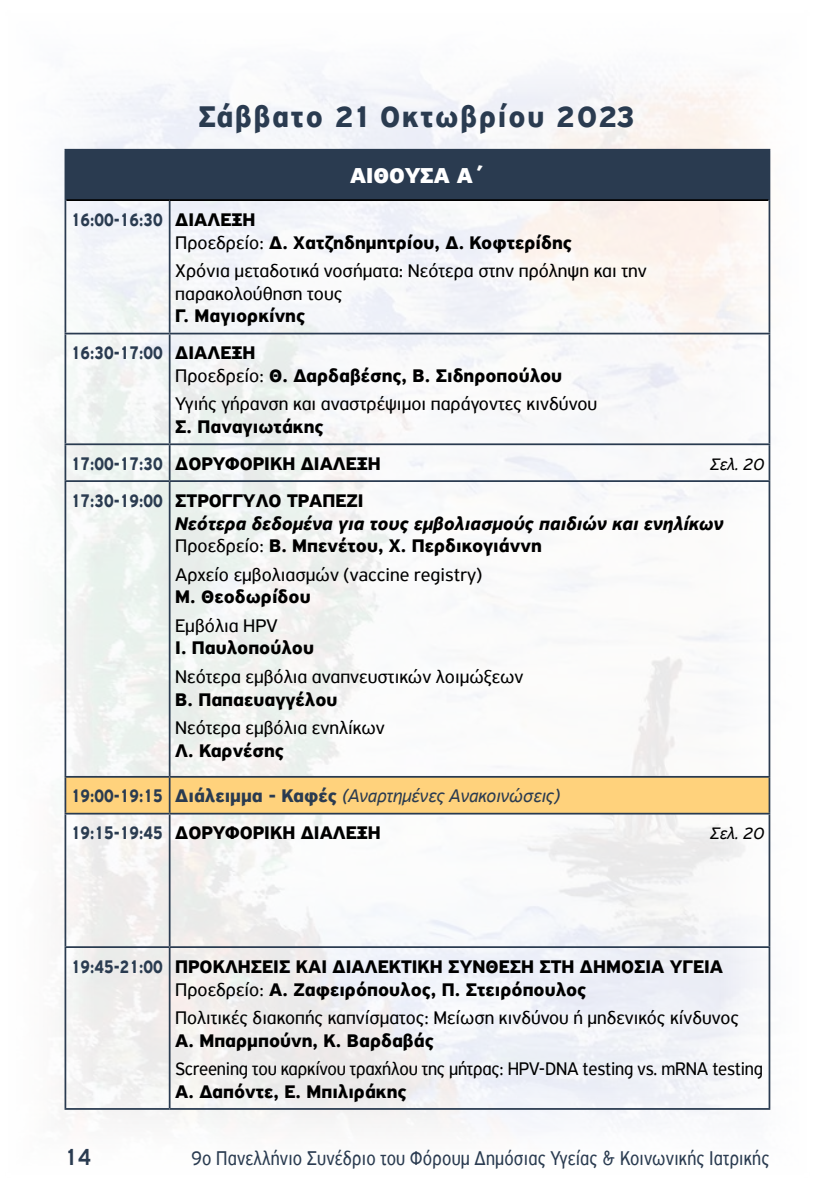
<style>
.page{position:relative;width:834px;height:1191px;background:#fff}
.page>*{position:absolute;margin:0;border:0;box-sizing:border-box;transform-origin:0 0}
.t1{font:700 31.5px "PF Highway Sans Pro";letter-spacing:.06em;color:#2a3b50;scale:.94 1}
.t2{font:500 24.5px "PF Highway Sans Pro";color:#2a3b50;scale:.85 1}
.t3{font:900 22.75px "PF Highway Sans Pro";color:#fff}
.t4{font:21px "PF Highway Sans Pro";letter-spacing:.01em;color:#2a3b50;scale:.85 1}
.t5{font:700 19.25px/22.8px "PF Highway Sans Pro";color:#000}
.t6{font:19.25px/22.8px "PF Highway Sans Pro";color:#000}
.t7{font:italic 700 19.25px/22.8px "PF Highway Sans Pro";color:#000}
.t8{font:700 19.25px/36.8px "PF Highway Sans Pro";color:#2a3b50;scale:.77 1}
.t9{font:19.25px "PF Highway Sans Pro";color:#000;scale:.94 1}
.t10{font:italic 17.5px "PF Highway Sans Pro";color:#000}
.s1{color:#2a3b50}
.s2{font-weight:400}
.s3{font-weight:700}
.s4{font-style:normal;color:#2a3b50}
.s5{font-style:normal}
.s6{font-weight:400;font-style:normal}
.s7{font-weight:400;font-style:italic}
.s8{color:#000}
</style>
<div class="page">
<img style="left:59px;top:70px;width:712px;height:1054px">
<div style="left:65px;top:150px;width:704px;height:50px;background:#2a3b50"></div>
<div style="left:65px;top:777px;width:105px;height:36px;background:#ffd27c"></div>
<div style="left:170px;top:777px;width:599px;height:36px;background:#ffd27c"></div>
<hr style="left:66px;top:199px;width:104px;height:2px;background:#000">
<hr style="left:64px;top:333px;width:106px;height:1px;background:#2a3b50">
<hr style="left:170px;top:333px;width:600px;height:1px;background:#2a3b50">
<hr style="left:64px;top:443px;width:106px;height:2px;background:#2a3b50">
<hr style="left:170px;top:443px;width:600px;height:2px;background:#2a3b50">
<hr style="left:64px;top:480px;width:106px;height:2px;background:#2a3b50">
<hr style="left:170px;top:480px;width:600px;height:2px;background:#2a3b50">
<hr style="left:64px;top:946px;width:106px;height:2px;background:#2a3b50">
<hr style="left:170px;top:946px;width:600px;height:2px;background:#2a3b50">
<hr style="left:64px;top:200px;width:2px;height:133px;background:#2a3b50">
<hr style="left:64px;top:334px;width:2px;height:109px;background:#2a3b50">
<hr style="left:64px;top:445px;width:2px;height:35px;background:#2a3b50">
<hr style="left:64px;top:482px;width:2px;height:294px;background:#2a3b50">
<hr style="left:64px;top:814px;width:2px;height:132px;background:#2a3b50">
<hr style="left:64px;top:948px;width:2px;height:160px;background:#2a3b50">
<hr style="left:64px;top:1108px;width:106px;height:1px;background:#2a3b50">
<hr style="left:170px;top:199px;width:598px;height:2px;background:#000">
<hr style="left:169px;top:201px;width:1px;height:132px;background:#2a3b50">
<hr style="left:768px;top:200px;width:2px;height:133px;background:#2a3b50">
<hr style="left:169px;top:334px;width:1px;height:109px;background:#2a3b50">
<hr style="left:768px;top:334px;width:2px;height:109px;background:#2a3b50">
<hr style="left:169px;top:445px;width:1px;height:35px;background:#2a3b50">
<hr style="left:768px;top:445px;width:2px;height:35px;background:#2a3b50">
<hr style="left:169px;top:482px;width:1px;height:294px;background:#2a3b50">
<hr style="left:768px;top:482px;width:2px;height:294px;background:#2a3b50">
<hr style="left:169px;top:814px;width:1px;height:132px;background:#2a3b50">
<hr style="left:768px;top:814px;width:2px;height:132px;background:#2a3b50">
<hr style="left:169px;top:948px;width:1px;height:160px;background:#2a3b50">
<hr style="left:768px;top:948px;width:2px;height:160px;background:#2a3b50">
<hr style="left:170px;top:1108px;width:600px;height:1px;background:#2a3b50">
<hr style="left:170px;top:776px;width:600px;height:1px;background:#2a3b50">
<hr style="left:768px;top:777px;width:2px;height:35px;background:#2a3b50">
<hr style="left:170px;top:812px;width:600px;height:2px;background:#2a3b50">
<hr style="left:64px;top:776px;width:106px;height:1px;background:#2a3b50">
<hr style="left:64px;top:777px;width:2px;height:35px;background:#2a3b50">
<hr style="left:169px;top:777px;width:1px;height:35px;background:#2a3b50">
<hr style="left:64px;top:812px;width:106px;height:2px;background:#2a3b50">
<hr style="left:64px;top:151px;width:2px;height:49px;background:#2a3b50">
<hr style="left:64px;top:149px;width:106px;height:2px;background:#2a3b50">
<hr style="left:170px;top:149px;width:600px;height:2px;background:#2a3b50">
<hr style="left:768px;top:151px;width:2px;height:49px;background:#2a3b50">
<h1 class="t1" style="left:198px;top:98px;width:466px">Σάββατο 21 Οκτωβρίου 2023</h1>
<p class="t3" style="left:350px;top:162px;width:136px">ΑΙΘΟΥΣΑ Α΄</p>
<p class="t5" style="left:175px;top:209px;width:398px;text-indent:-104px"><span class="s1">16:00-16:30</span> ΔΙΆΛΕΞΗ<br><span class="s2">Προεδρείο:</span> Δ. Χατζηδημητρίου, Δ. Κοφτερίδης</p>
<p class="t6" style="left:175px;top:259px;width:473px">Χρόνια μεταδοτικά νοσήματα: Νεότερα στην πρόληψη και την παρακολούθηση τους</p>
<p class="t5" style="left:71px;top:298px;width:236px;line-height:36.8px;text-indent:104px">Γ. Μαγιορκίνης<br><span class="s1">16:30-17:00</span> ΔΙΆΛΕΞΗ</p>
<p class="t6" style="left:175px;top:361px;width:423px;line-height:28.3px">Προεδρείο: <span class="s3">Θ. Δαρδαβέσης, Β. Σιδηροπούλου<br></span>Υγιής γήρανση και αναστρέψιμοι παράγοντες κινδύνου</p>
<p class="t5" style="left:71px;top:409px;width:311px;line-height:36.8px;text-indent:104px">Σ. Παναγιωτάκης<br><span class="s1">17:00-17:30</span> ΔΟΡΥΦΟΡΙΚΉ ΔΙΆΛΕΞΗ</p>
<p class="t10" style="left:710px;top:454px;width:55px">Σελ. 20</p>
<p class="t7" style="left:175px;top:489px;width:550px;text-indent:-104px"><span class="s4">17:30-19:00</span> <span class="s5">ΣΤΡΟΓΓΥΛΌ ΤΡΑΠΈΖΙ<br></span>Νεότερα δεδομένα για τους εμβολιασμούς παιδιών και ενηλίκων<br><span class="s6">Προεδρείο:</span> <span class="s5">Β. Μπενέτου, Χ. Περδικογιάννη</span></p>
<p class="t6" style="left:175px;top:563px;width:308px">Αρχείο εμβολιασμών (vaccine registry)</p>
<p class="t5" style="left:175px;top:586px;width:137px">Μ. Θεοδωρίδου</p>
<p class="t6" style="left:175px;top:614px;width:104px">Εμβόλια HPV</p>
<p class="t5" style="left:175px;top:637px;width:140px">Ι. Παυλοπούλου</p>
<p class="t6" style="left:175px;top:665px;width:350px">Νεότερα εμβόλια αναπνευστικών λοιμώξεων</p>
<p class="t5" style="left:175px;top:688px;width:164px">Β. Παπαευαγγέλου</p>
<p class="t6" style="left:175px;top:716px;width:211px">Νεότερα εμβόλια ενηλίκων</p>
<p class="t5" style="left:175px;top:739px;width:110px">Λ. Καρνέσης</p>
<p class="t8" style="left:71px;top:778px;width:636px">19:00-19:15 Διάλειμμα - Καφές <span class="s7">(Αναρτημένες Ανακοινώσεις)<br></span>19:15-19:45 <span class="s8">ΔΟΡΥΦΟΡΙΚΉ ΔΙΆΛΕΞΗ</span></p>
<p class="t10" style="left:710px;top:823px;width:55px">Σελ. 20</p>
<p class="t5" style="left:175px;top:955px;width:549px;text-indent:-104px"><span class="s1">19:45-21:00</span> ΠΡΟΚΛΉΣΕΙΣ ΚΑΙ ΔΙΑΛΕΚΤΙΚΉ ΣΎΝΘΕΣΗ ΣΤΗ ΔΗΜΌΣΙΑ ΥΓΕΊΑ<br><span class="s2">Προεδρείο:</span> Α. Ζαφειρόπουλος, Π. Στειρόπουλος</p>
<p class="t6" style="left:175px;top:1006px;width:565px">Πολιτικές διακοπής καπνίσματος: Μείωση κινδύνου ή μηδενικός κίνδυνος</p>
<p class="t5" style="left:175px;top:1029px;width:260px">Α. Μπαρμπούνη, Κ. Βαρδαβάς</p>
<p class="t9" style="left:175px;top:1057px;width:626px">Screening του καρκίνου τραχήλου της μήτρας: HPV-DNA testing vs. mRNA testing</p>
<p class="t5" style="left:175px;top:1080px;width:233px">Α. Δαπόντε, Ε. Μπιλιράκης</p>
<p class="t2" style="left:64px;top:1142px;width:33px">14</p>
<p class="t4" style="left:191px;top:1145px;width:681px">9ο Πανελλήνιο Συνέδριο του Φόρουμ Δημόσιας Υγείας &amp; Κοινωνικής Ιατρικής</p>
</div>
